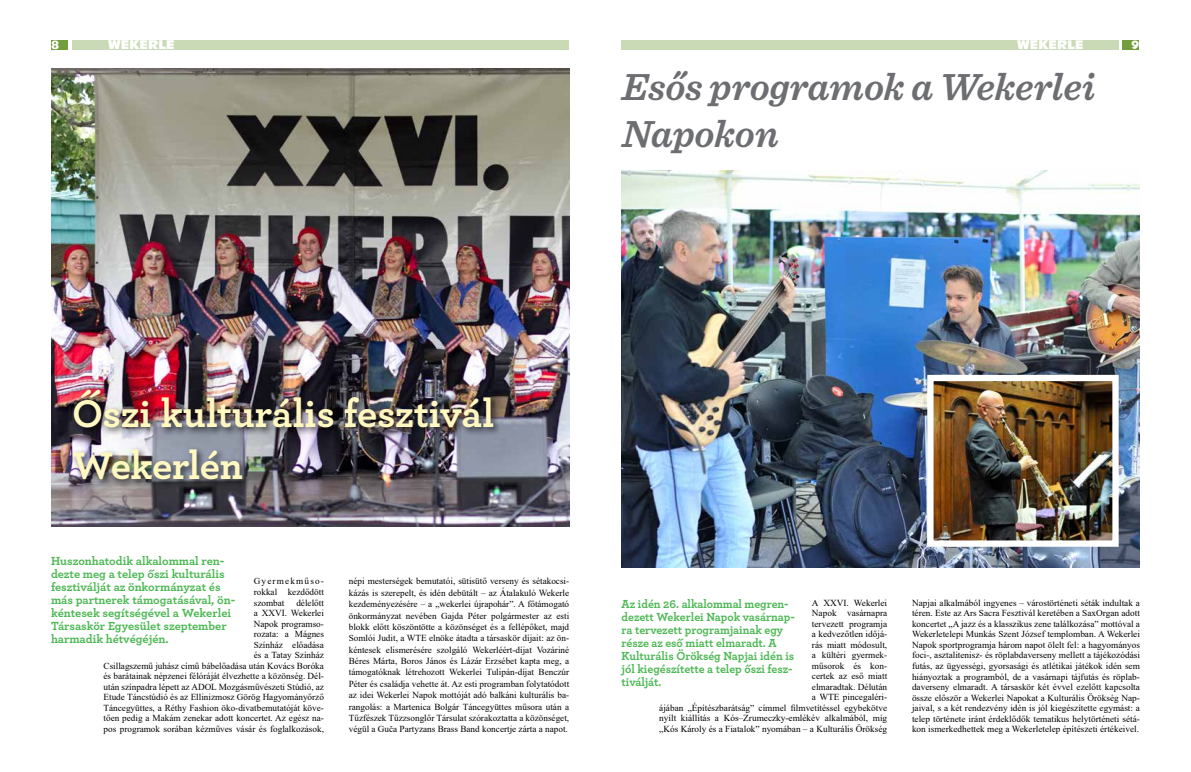
<style>
.page{position:relative;width:1191px;height:772px;background:#fff}
.page>*{position:absolute;margin:0;border:0;box-sizing:border-box;transform-origin:0 0}
.t1{font:700 40.4px/51.6px "Archer";letter-spacing:-.01em;color:#fff8c1}
.t2{font:italic 600 39.3px/47.2px "Sentinel";letter-spacing:-.005em;color:#6d6e71}
.t3{font:700 12.3px/13.1px "Archer";color:#4bb752}
.t4{font:12.3px "Antique Olive Compact";color:#fff}
.t5{font:700 12.2px/13.1px "Archer";color:#4bb752;scale:.96 1}
.t6{font:12.2px "Antique Olive Compact";color:#fff}
.t7{font:800 12px "Gill Sans";color:#fff}
.t8{font:9.2px/10.5px "Times New Roman";color:#000;text-align:justify}
.s1{font-size:12px}
</style>
<div class="page">
<div style="left:51px;top:40px;width:17px;height:10px;background:#749d3e"></div>
<img style="left:51px;top:68px;width:518px;height:458px">
<div style="left:69px;top:386px;width:434px;height:102px;background:#000;opacity:.71"></div>
<div style="left:1122px;top:40px;width:17px;height:10px;background:#749d3e"></div>
<img style="left:621px;top:170px;width:519px;height:397px">
<div style="left:72px;top:40px;width:497px;height:10px;background:#cadab6"></div>
<div style="left:621px;top:40px;width:497px;height:10px;background:#cadab6"></div>
<img style="left:924px;top:371px;width:197px;height:178px">
<h3 class="t7" style="left:51px;top:38px;width:10px">8</h3>
<h3 class="t6" style="left:108px;top:37px;width:68px">WEKERLE</h3>
<h3 class="t4" style="left:1017px;top:37px;width:68px">WEKER<span class="s1">LE</span></h3>
<h2 class="t2" style="left:621px;top:61px;width:475px">Esős programok a Wekerlei<br>Napokon</h2>
<h3 class="t7" style="left:1131px;top:38px;width:10px">9</h3>
<h1 class="t1" style="left:72px;top:385px;width:423px">Őszi kulturális fesztivál<br>Wekerlén</h1>
<h3 class="t3" style="left:51px;top:552px;width:186px">Huszonhatodik alkalommal ren&shy;dezte meg a telep őszi kulturális fesztiválját az önkormányzat és más partnerek támogatásával, ön&shy;kéntesek segítségével a Wekerlei<br>Társaskör Egyesület szeptember harmadik hétvégéjén.</h3>
<p class="t8" style="left:254px;top:575px;width:72px">Gyermekműso&shy;rokkal kezdődött szombat</p>
<p class="t8" style="left:104px;top:596px;width:222px;text-align:right">délelőtt<br>a XXVI. Wekerlei<br>Napok programso-<br>rozata: a Mágnes<br>Színház előadása<br>és a Tatay Színház<br>Csillagszemű juhász című bábelőadása után Kovács Boróka és barátainak népzenei félóráját élvezhette a közönség. Dél&shy;után színpadra lépett az ADOL Mozgásművészeti Stúdió, az Etude Táncstúdió és az Ellinizmosz Görög Hagyományőrző Táncegyüttes, a Réthy Fashion öko-divatbemutatóját köve&shy;tően pedig a Makám zenekar adott koncertet. Az egész na&shy;pos programok sorában kézműves vásár és foglalkozások,</p>
<p class="t8" style="left:349px;top:575px;width:222px;line-height:11.4px">népi mesterségek bemutatói, sütisütő verseny és sétakocsi&shy;kázás is szerepelt, és idén debütált – az Átalakuló Wekerle kezdeményezésére – a „wekerlei újrapohár”. A főtámogató önkormányzat nevében Gajda Péter polgármester az esti blokk előtt köszöntötte a közönséget és a fellépőket, majd Somlói Judit, a WTE elnöke átadta a társaskör díjait: az ön&shy;kéntesek elismerésére szolgáló Wekerléért-díjat Vozáriné Béres Márta, Boros János és Lázár Erzsébet kapta meg, a támogatóknak létrehozott Wekerlei Tulipán-díjat Benczúr Péter és családja vehette át. Az esti programban folytatódott az idei Wekerlei Napok mottóját adó balkáni kulturális ba&shy;rangolás: a Martenica Bolgár Táncegyüttes műsora után a Tűzfészek Tűzzsonglőr Társulat szórakoztatta a közönséget, végül a Guča Partyzans Brass Band koncertje zárta a napot.</p>
<h3 class="t5" style="left:621px;top:596px;width:182px">Az idén 26. alkalommal megren&shy;dezett Wekerlei Napok vasárnap&shy;ra tervezett programjainak egy része az eső miatt elmaradt. A<br>Kulturális Örökség Napjai idén is jól kiegészítette a telep őszi fesz&shy;tiválját.</h3>
<p class="t8" style="left:659px;top:596px;width:229px;text-align:right">A XXVI. Wekerlei<br>Napok vasárnapra<br>tervezett programja<br>a kedvezőtlen időjá-<br>rás miatt módosult,<br>a kültéri gyermek-<br>műsorok és kon-<br>certek az eső miatt<br>elmaradtak. Délután<br>a WTE pincegaléri-<br>ájában „Építészbarátság” címmel filmvetítéssel egybekötve nyílt kiállítás a Kós–Zrumeczky-emlékév alkalmából, míg „Kós Károly és a Fiatalok” nyomában – a Kulturális Örökség</p>
<p class="t8" style="left:912px;top:596px;width:229px">Napjai alkalmából ingyenes – várostörténeti séták indultak a téren. Este az Ars Sacra Fesztivál keretében a SaxOrgan adott koncertet „A jazz és a klasszikus zene találkozása” mottóval a Wekerletelepi Munkás Szent József templomban. A Wekerlei Napok sportprogramja három napot ölelt fel: a hagyományos foci-, asztalitenisz- és röplabdaverseny mellett a tájékozódási futás, az ügyességi, gyorsasági és atlétikai játékok idén sem hiányoztak a programból, de a vasárnapi tájfutás és röplab&shy;daverseny elmaradt. A társaskör két évvel ezelőtt kapcsolta össze először a Wekerlei Napokat a Kulturális Örökség Nap&shy;jaival, s a két rendezvény idén is jól kiegészítette egymást: a telep története iránt érdeklődők tematikus helytörténeti sétá&shy;kon ismerkedhettek meg a Wekerletelep építészeti értékeivel.</p>
</div>
